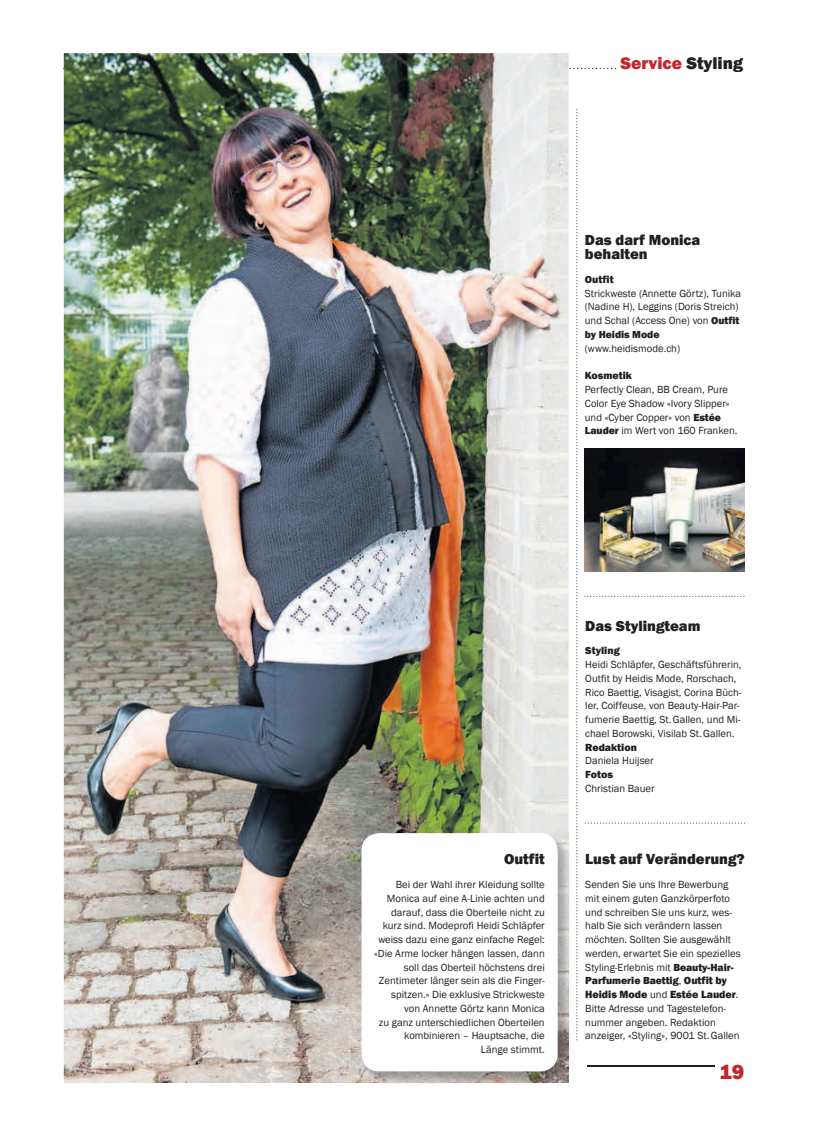
<style>
.page{position:relative;width:833px;height:1134px;background:#fff}
.page>*{position:absolute;margin:0;border:0;box-sizing:border-box;transform-origin:0 0}
.t1{font:800 21.25px "Franklin Gothic";color:#c8242b}
.t2{font:800 17.5px "Franklin Gothic";color:#c8242b}
.t3{font:800 15px/13.8px "Franklin Gothic";color:#231f20}
.t4{font:800 10.75px "Franklin Gothic";letter-spacing:-.005em;color:#231f20}
.t5{font:10.62px/13.8px "Franklin Gothic";color:#231f20}
.t6{font:800 10.62px "Franklin Gothic";color:#231f20}
.t7{font:800 10.5px "Franklin Gothic";letter-spacing:-.005em;color:#231f20}
.s1{color:#231f20}
.s2{font-weight:800;font-size:10.5px}
.s3{font-weight:400;font-size:10.62px}
.s4{font-size:10.75px}
</style>
<div class="page">
<svg style="left:63px;top:68px;width:553px;height:1px"></svg>
<img style="left:64px;top:53px;width:504px;height:1030px">
<svg style="left:576px;top:109px;width:1px;height:931px"></svg>
<img style="left:362px;top:833px;width:206px;height:250px">
<div style="left:361px;top:833px;width:196px;height:238px;background:#fff;border-radius:18px"></div>
<hr style="left:587px;top:1065px;width:128px;height:1px;background:#231f20">
<img style="left:585px;top:448px;width:159px;height:124px">
<svg style="left:585px;top:822px;width:160px;height:1px"></svg>
<svg style="left:584px;top:596px;width:160px;height:1px"></svg>
<h2 class="t2" style="left:620px;top:52px;width:124px">Service <span class="s1">Styling</span></h2>
<h3 class="t3" style="left:585px;top:234px;width:117px">Das darf Monica behalten</h3>
<p class="t6" style="left:585px;top:273px;width:30px">Outfit</p>
<p class="t5" style="left:585px;top:287px;width:158px">Strickweste (Annette Görtz), Tunika (Nadine H), Leggins (Doris Streich) und Schal (Access One) von <span class="s2">Outfit</span></p>
<p class="t7" style="left:585px;top:328px;width:76px">by Heidis Mode</p>
<p class="t5" style="left:585px;top:342px;width:97px">(www.heidismode.ch)</p>
<p class="t6" style="left:585px;top:369px;width:49px">Kosmetik</p>
<p class="t5" style="left:585px;top:383px;width:154px">Perfectly Clean, BB Cream, Pure<br>Color Eye Shadow «Ivory Slipper» und «Cyber Copper» von <span class="s2">Estée<br>Lauder</span> im Wert von 160 Franken.</p>
<h3 class="t3" style="left:504px;top:852px;width:42px">Outfit</h3>
<p class="t5" style="left:374px;top:878px;width:172px;text-align:right">Bei der Wahl ihrer Kleidung sollte Monica auf eine A-Linie achten und darauf, dass die Oberteile nicht zu kurz sind. Modeprofi Heidi Schläpfer weiss dazu eine ganz einfache Regel: «Die Arme locker hängen lassen, dann soll das Oberteil höchstens drei Zentimeter länger sein als die Finger&shy;spitzen.» Die exklusive Strickweste von Annette Görtz kann Monica<br>zu ganz unterschiedlichen Oberteilen kombinieren – Hauptsache, die<br>Länge stimmt.</p>
<h3 class="t3" style="left:585px;top:619px;width:117px">Das Stylingteam</h3>
<p class="t6" style="left:585px;top:644px;width:36px">Styling</p>
<p class="t5" style="left:585px;top:658px;width:158px">Heidi Schläpfer, Geschäftsführerin, Outfit by Heidis Mode, Rorschach, Rico Baettig, Visagist, Corina Büch&shy;ler, Coiffeuse, von Beauty-Hair-Par&shy;fumerie Baettig, St. Gallen, und Mi&shy;chael Borowski, Visilab St. Gallen.</p>
<p class="t6" style="left:585px;top:740px;width:53px">Redaktion</p>
<p class="t5" style="left:585px;top:754px;width:70px">Daniela Huijser</p>
<p class="t6" style="left:585px;top:768px;width:29px">Fotos</p>
<p class="t5" style="left:585px;top:782px;width:71px">Christian Bauer</p>
<h3 class="t3" style="left:585px;top:852px;width:161px">Lust auf Veränderung?</h3>
<p class="t5" style="left:585px;top:878px;width:157px">Senden Sie uns Ihre Bewerbung mit einem guten Ganzkörperfoto und schreiben Sie uns kurz, wes&shy;halb Sie sich verändern lassen möchten. Sollten Sie ausgewählt werden, erwartet Sie ein spezielles<br>Styling-Erlebnis mit <span class="s2">Beauty-Hair-</span></p>
<p class="t7" style="left:585px;top:974px;width:143px">Parfumerie Baettig<span class="s3">,</span> <span class="s4">Outfit by</span></p>
<p class="t4" style="left:585px;top:987px;width:155px">Heidis Mode <span class="s3">und</span> Estée Lauder<span class="s3">.</span></p>
<p class="t5" style="left:585px;top:1002px;width:156px">Bitte Adresse und Tagestelefon&shy;nummer angeben. Redaktion anzeiger, «Styling», 9001 St. Gallen</p>
<h1 class="t1" style="left:719px;top:1058px;width:26px">19</h1>
</div>
